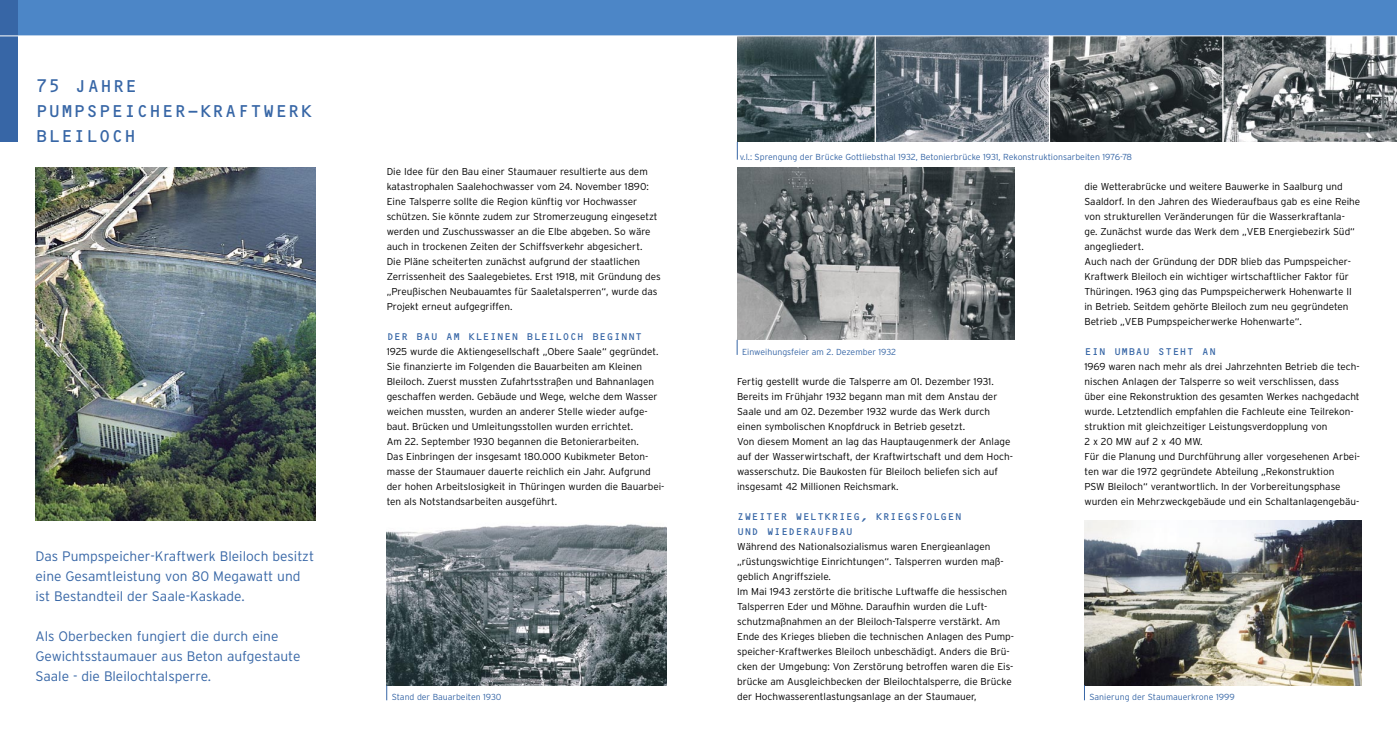
<style>
.page{position:relative;width:1397px;height:745px;background:#fff}
.page>*{position:absolute;margin:0;border:0;box-sizing:border-box;transform-origin:0 0}
._1_Kapitelüberschrift{font:17.5px/25px "OCRB A";color:#3766a6}
._4_Einleitungstext{font:300 13.75px/20px "Interstate";color:#3766a6}
._5_Fließtext__Interstate{font:300 10px/15px "Interstate";color:#000}
._2_Zwischenüberschrift_1{font:10px/15px "OCRB A";color:#3766a6}
._9_Bildunterschrift{font:300 8.75px "Interstate";color:#3766a6}
</style>
<div class="page">
<img style="left:1223px;top:36px;width:173px;height:106px">
<img style="left:737px;top:36px;width:311px;height:106px">
<img style="left:1050px;top:36px;width:171px;height:106px">
<div style="left:0;top:0;width:1396px;height:35px;background:#4c86c7"></div>
<img style="left:35px;top:167px;width:281px;height:352px">
<img style="left:386px;top:524px;width:280px;height:160px">
<img style="left:737px;top:167px;width:276px;height:172px">
<img style="left:1084px;top:520px;width:276px;height:164px">
<hr style="left:874px;top:35px;width:1px;height:117px;background:#fff">
<div style="left:0;top:0;width:17px;height:141px;background:#3766a6"></div>
<hr style="left:0;top:35px;width:1396px;height:1px;background:#fff">
<svg style="left:386px;top:684px;width:1px;height:15px"></svg>
<svg style="left:736px;top:339px;width:1px;height:15px"></svg>
<svg style="left:1084px;top:684px;width:1px;height:15px"></svg>
<svg style="left:737px;top:142px;width:1px;height:17px"></svg>
<p class="_1_Kapitelüberschrift" style="left:35px;top:73px;width:104px">75 JAHRE</p>
<p class="_1_Kapitelüberschrift" style="left:35px;top:98px;width:279px">PUMPSPEICHER-KRAFTWERK<br>BLEILOCH</p>
<p class="_4_Einleitungstext" style="left:35px;top:546px;width:280px">Das Pumpspeicher-Kraftwerk Bleiloch besitzt eine Gesamtleistung von 80 Megawatt und ist Bestandteil der Saale-Kaskade.</p>
<p class="_4_Einleitungstext" style="left:35px;top:626px;width:266px">Als Oberbecken fungiert die durch eine<br>Gewichtsstaumauer aus Beton aufgestaute<br>Saale - die Bleilochtalsperre.</p>
<p class="_9_Bildunterschrift" style="left:739px;top:151px;width:394px">v.l.: Sprengung der Brücke Gottliebsthal 1932, Betonierbrücke 1931, Rekonstruktionsarbeiten 1976-78</p>
<p class="_5_Fließtext__Interstate" style="left:386px;top:163px;width:272px">Die Idee für den Bau einer Staumauer resultierte aus dem katastrophalen Saalehochwasser vom 24. November 1890:<br>Eine Talsperre sollte die Region künftig vor Hochwasser schützen. Sie könnte zudem zur Stromerzeugung eingesetzt werden und Zuschusswasser an die Elbe abgeben. So wäre auch in trockenen Zeiten der Schiffsverkehr abgesichert.</p>
<p class="_5_Fließtext__Interstate" style="left:386px;top:253px;width:275px">Die Pläne scheiterten zunächst aufgrund der staatlichen Zerrissenheit des Saalegebietes. Erst 1918, mit Gründung des „Preußischen Neubauamtes für Saaletalsperren“, wurde das Projekt erneut aufgegriffen.</p>
<p class="_2_Zwischenüberschrift_1" style="left:386px;top:328px;width:257px">DER BAU AM KLEINEN BLEILOCH BEGINNT</p>
<p class="_5_Fließtext__Interstate" style="left:386px;top:343px;width:273px">1925 wurde die Aktiengesellschaft „Obere Saale“ gegründet.<br>Sie finanzierte im Folgenden die Bauarbeiten am Kleinen Bleiloch. Zuerst mussten Zufahrtsstraßen und Bahnanlagen geschaffen werden. Gebäude und Wege, welche dem Wasser weichen mussten, wurden an anderer Stelle wieder aufge&shy;baut. Brücken und Umleitungsstollen wurden errichtet.</p>
<p class="_5_Fließtext__Interstate" style="left:386px;top:433px;width:279px">Am 22. September 1930 begannen die Betonierarbeiten.<br>Das Einbringen der insgesamt 180.000 Kubikmeter Beton&shy;masse der Staumauer dauerte reichlich ein Jahr. Aufgrund der hohen Arbeitslosigkeit in Thüringen wurden die Bauarbei&shy;ten als Notstandsarbeiten ausgeführt.</p>
<p class="_5_Fließtext__Interstate" style="left:1084px;top:178px;width:277px">die Wetterabrücke und weitere Bauwerke in Saalburg und Saaldorf. In den Jahren des Wiederaufbaus gab es eine Reihe von strukturellen Veränderungen für die Wasserkraftanla&shy;ge. Zunächst wurde das Werk dem „VEB Energiebezirk Süd“ angegliedert.</p>
<p class="_5_Fließtext__Interstate" style="left:1084px;top:253px;width:269px">Auch nach der Gründung der DDR blieb das Pumpspeicher-Kraftwerk Bleiloch ein wichtiger wirtschaftlicher Faktor für Thüringen. 1963 ging das Pumpspeicherwerk Hohenwarte II in Betrieb. Seitdem gehörte Bleiloch zum neu gegründeten Betrieb „VEB Pumpspeicherwerke Hohenwarte“.</p>
<p class="_2_Zwischenüberschrift_1" style="left:1084px;top:343px;width:133px">EIN UMBAU STEHT AN</p>
<p class="_5_Fließtext__Interstate" style="left:1084px;top:358px;width:277px">1969 waren nach mehr als drei Jahrzehnten Betrieb die tech&shy;nischen Anlagen der Talsperre so weit verschlissen, dass über eine Rekonstruktion des gesamten Werkes nachgedacht wurde. Letztendlich empfahlen die Fachleute eine Teilrekon&shy;struktion mit gleichzeitiger Leistungsverdopplung von<br>2 x 20 MW auf 2 x 40 MW.</p>
<p class="_5_Fließtext__Interstate" style="left:1084px;top:448px;width:277px">Für die Planung und Durchführung aller vorgesehenen Arbei&shy;ten war die 1972 gegründete Abteilung „Rekonstruktion<br>PSW Bleiloch“ verantwortlich. In der Vorbereitungsphase wurden ein Mehrzweckgebäude und ein Schaltanlagengebäu-</p>
<p class="_9_Bildunterschrift" style="left:742px;top:346px;width:155px">Einweihungsfeier am 2. Dezember 1932</p>
<p class="_5_Fließtext__Interstate" style="left:737px;top:373px;width:262px">Fertig gestellt wurde die Talsperre am 01. Dezember 1931.<br>Bereits im Frühjahr 1932 begann man mit dem Anstau der Saale und am 02. Dezember 1932 wurde das Werk durch einen symbolischen Knopfdruck in Betrieb gesetzt.</p>
<p class="_5_Fließtext__Interstate" style="left:737px;top:433px;width:277px">Von diesem Moment an lag das Hauptaugenmerk der Anlage auf der Wasserwirtschaft, der Kraftwirtschaft und dem Hoch&shy;wasserschutz. Die Baukosten für Bleiloch beliefen sich auf insgesamt 42 Millionen Reichsmark.</p>
<p class="_2_Zwischenüberschrift_1" style="left:737px;top:508px;width:226px">ZWEITER WELTKRIEG, KRIEGSFOLGEN<br>UND WIEDERAUFBAU</p>
<p class="_5_Fließtext__Interstate" style="left:737px;top:538px;width:268px">Während des Nationalsozialismus waren Energieanlagen „rüstungswichtige Einrichtungen“. Talsperren wurden maß&shy;geblich Angriffsziele.</p>
<p class="_5_Fließtext__Interstate" style="left:737px;top:583px;width:278px">Im Mai 1943 zerstörte die britische Luftwaffe die hessischen Talsperren Eder und Möhne. Daraufhin wurden die Luft&shy;schutzmaßnahmen an der Bleiloch-Talsperre verstärkt. Am Ende des Krieges blieben die technischen Anlagen des Pump&shy;speicher-Kraftwerkes Bleiloch unbeschädigt. Anders die Brü&shy;cken der Umgebung: Von Zerstörung betroffen waren die Eis&shy;brücke am Ausgleichbecken der Bleilochtalsperre, die Brücke der Hochwasserentlastungsanlage an der Staumauer,</p>
<p class="_9_Bildunterschrift" style="left:391px;top:691px;width:111px">Stand der Bauarbeiten 1930</p>
<p class="_9_Bildunterschrift" style="left:1089px;top:691px;width:147px">Sanierung der Staumauerkrone 1999</p>
</div>
